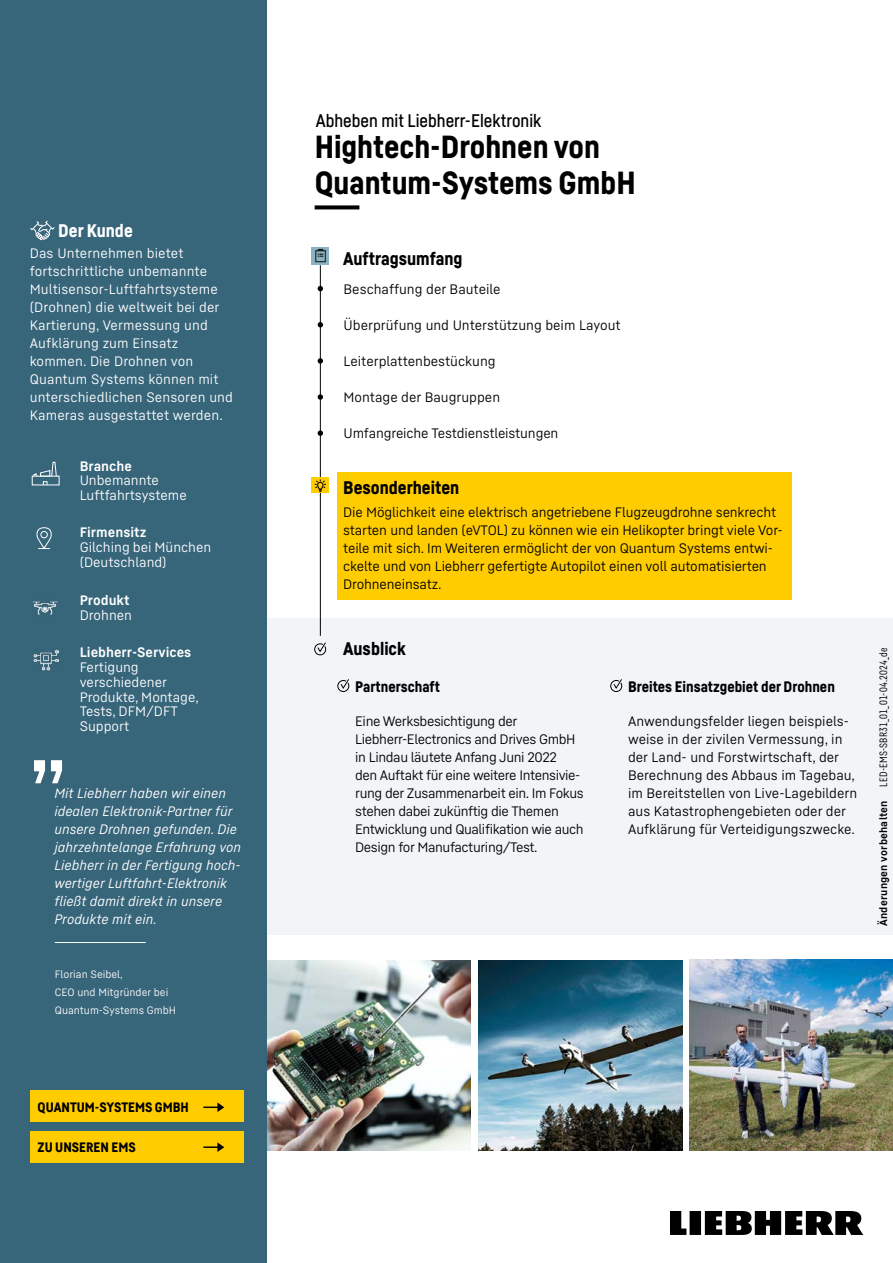
<style>
.page{position:relative;width:893px;height:1263px;background:#fff}
.page>*{position:absolute;margin:0;border:0;box-sizing:border-box;transform-origin:0 0}
.t1{font:900 31.5px/36px "Liebherr Head";color:#000}
.t2{font:900 18px "Liebherr Head";color:#000}
.t3{font:18px "Liebherr Head";color:#000}
.t4{font:900 18px "Liebherr Head";color:#fff}
.t5{font:900 15px "Liebherr Head";color:#000}
.t6{font:13.5px/18px "Liebherr Text";letter-spacing:-.01em;color:#000}
.t7{font:13.5px/18px "Liebherr Text";letter-spacing:.01em;color:#fff}
.t8{font:13.5px/18px "Liebherr Text";letter-spacing:-.03em;color:#000}
.t9{font:italic 13.5px/18px "Liebherr Text";color:#fff}
.t10{font:700 13.5px "Liebherr Text";color:#fff}
.t11{font:900 13.5px "Liebherr Head";color:#000}
.t12{font:10.5px/18px "Liebherr Text";color:#fff}
.t13{font:condensed 10.5px "Liebherr Text";letter-spacing:.02em;color:#000}
.t14{font:700 10.5px "Liebherr Text";letter-spacing:.02em;color:#000}
</style>
<div class="page">
<div style="left:267px;top:618px;width:626px;height:316px;background:#f1f5f7"></div>
<hr style="left:320px;top:265px;width:1px;height:371px;background:#000">
<img style="left:267px;top:961px;width:204px;height:190px">
<img style="left:478px;top:960px;width:204px;height:191px">
<img style="left:690px;top:960px;width:203px;height:190px">
<div style="left:0;top:0;width:266px;height:1263px;background:#37657a"></div>
<svg style="left:30px;top:220px;width:25px;height:21px"></svg>
<div style="left:32px;top:476px;width:27px;height:9px;border:1px solid #fff"></div>
<svg style="left:33px;top:462px;width:24px;height:23px"></svg>
<svg style="left:36px;top:527px;width:16px;height:22px"></svg>
<img style="left:34px;top:649px;width:25px;height:22px">
<img style="left:32px;top:601px;width:25px;height:14px">
<svg style="left:318px;top:286px;width:5px;height:5px"></svg>
<svg style="left:318px;top:322px;width:5px;height:5px"></svg>
<svg style="left:318px;top:358px;width:5px;height:6px"></svg>
<svg style="left:318px;top:394px;width:5px;height:6px"></svg>
<div style="left:311px;top:476px;width:18px;height:16px;background:#fc0"></div>
<div style="left:338px;top:472px;width:454px;height:127px;background:#fc0"></div>
<svg style="left:315px;top:479px;width:11px;height:13px"></svg>
<svg style="left:34px;top:760px;width:28px;height:23px"></svg>
<hr style="left:55px;top:942px;width:91px;height:1px;background:#fff">
<svg style="left:670px;top:1211px;width:193px;height:24px"></svg>
<svg style="left:314px;top:642px;width:12px;height:13px"></svg>
<svg style="left:337px;top:679px;width:12px;height:13px"></svg>
<svg style="left:610px;top:679px;width:12px;height:13px"></svg>
<svg style="left:318px;top:430px;width:5px;height:6px"></svg>
<div style="left:30px;top:1091px;width:213px;height:31px;background:#fc0"></div>
<svg style="left:203px;top:1102px;width:21px;height:10px"></svg>
<div style="left:30px;top:1132px;width:213px;height:31px;background:#fc0"></div>
<svg style="left:203px;top:1142px;width:21px;height:10px"></svg>
<img style="left:311px;top:247px;width:18px;height:18px">
<h2 class="t4" style="left:58px;top:219px;width:76px">Der Kunde</h2>
<p class="t7" style="left:30px;top:243px;width:205px">Das Unternehmen bietet fortschrittliche unbemannte<br>Multisensor-Luftfahrtsysteme (Drohnen) die weltweit bei der<br>Kartierung, Vermessung und<br>Aufklärung zum Einsatz kommen. Die Drohnen von<br>Quantum Systems können mit unterschiedlichen Sensoren und<br>Kameras ausgestattet werden.</p>
<p class="t10" style="left:80px;top:457px;width:54px">Branche</p>
<p class="t7" style="left:80px;top:473px;width:109px;line-height:14.9px">Unbemannte<br>Luftfahrtsysteme</p>
<p class="t10" style="left:80px;top:523px;width:68px">Firmensitz</p>
<p class="t7" style="left:80px;top:539px;width:133px;line-height:14.9px">Gilching bei München (Deutschland)</p>
<p class="t10" style="left:80px;top:591px;width:51px">Produkt</p>
<p class="t7" style="left:80px;top:606px;width:54px">Drohnen</p>
<p class="t10" style="left:80px;top:643px;width:113px">Liebherr-Services</p>
<p class="t7" style="left:80px;top:659px;width:121px;line-height:14.9px">Fertigung verschiedener<br>Produkte, Montage,<br>Tests, DFM/DFT<br>Support</p>
<p class="t9" style="left:54px;top:783px;width:188px">Mit Liebherr haben wir einen idealen Elektronik-Partner für unsere Drohnen gefunden. Die jahrzehntelange Erfahrung von<br>Liebherr in der Fertigung hoch&shy;wertiger Luftfahrt-Elektronik fließt damit direkt in unsere<br>Produkte mit ein.</p>
<p class="t12" style="left:55px;top:965px;width:123px">Florian Seibel,<br>CEO und Mitgründer bei<br>Quantum-Systems GmbH</p>
<p class="t11" style="left:38px;top:1099px;width:153px">QUANTUM-SYSTEMS GMBH</p>
<p class="t11" style="left:38px;top:1139px;width:100px">ZU UNSEREN EMS</p>
<h2 class="t3" style="left:316px;top:109px;width:227px">Abheben mit Liebherr-Elektronik</h2>
<h1 class="t1" style="left:315px;top:128px;width:322px">Hightech-Drohnen von<br>Quantum-Systems GmbH</h1>
<h1 class="t1" style="left:315px;top:196px;width:46px">---</h1>
<h2 class="t2" style="left:343px;top:247px;width:121px">Auftragsumfang</h2>
<p class="t6" style="left:344px;top:279px;width:159px">Beschaffung der Bauteile</p>
<p class="t6" style="left:344px;top:315px;width:279px">Überprüfung und Unterstützung beim Layout</p>
<p class="t6" style="left:344px;top:351px;width:154px">Leiterplattenbestückung</p>
<p class="t6" style="left:344px;top:387px;width:158px">Montage der Baugruppen</p>
<p class="t6" style="left:344px;top:423px;width:216px">Umfangreiche Testdienstleistungen</p>
<h2 class="t2" style="left:343px;top:476px;width:118px">Besonderheiten</h2>
<p class="t6" style="left:343px;top:502px;width:441px">Die Möglichkeit eine elektrisch angetriebene Flugzeugdrohne senkrecht starten und landen (eVTOL) zu können wie ein Helikopter bringt viele Vor&shy;teile mit sich. Im Weiteren ermöglicht der von Quantum Systems entwi&shy;ckelte und von Liebherr gefertigte Autopilot einen voll automatisierten Drohneneinsatz.</p>
<h2 class="t2" style="left:343px;top:637px;width:64px">Ausblick</h2>
<p class="t5" style="left:355px;top:677px;width:86px">Partnerschaft</p>
<p class="t8" style="left:355px;top:711px;width:230px">Eine Werksbesichtigung der Liebherr-Electronics and Drives GmbH in Lindau läutete Anfang Juni 2022<br>den Auftakt für eine weitere Intensivie&shy;rung der Zusammenarbeit ein. Im Fokus stehen dabei zukünftig die Themen Entwicklung und Qualifikation wie auch Design for Manufacturing/Test.</p>
<p class="t5" style="left:628px;top:677px;width:208px">Breites Einsatzgebiet der Drohnen</p>
<p class="t6" style="left:628px;top:711px;width:231px">Anwendungsfelder liegen beispiels&shy;weise in der zivilen Vermessung, in der Land- und Forstwirtschaft, der Berechnung des Abbaus im Tagebau, im Bereitstellen von Live-Lagebildern aus Katastrophengebieten oder der Aufklärung für Verteidigungszwecke.</p>
<p class="t13" style="left:877px;top:786px;width:141px;rotate:-90deg">LED-EMS-SBR31_01_01-04.2024_de</p>
<p class="t14" style="left:876px;top:926px;width:127px;rotate:-90deg">Änderungen vorbehalten</p>
</div>
